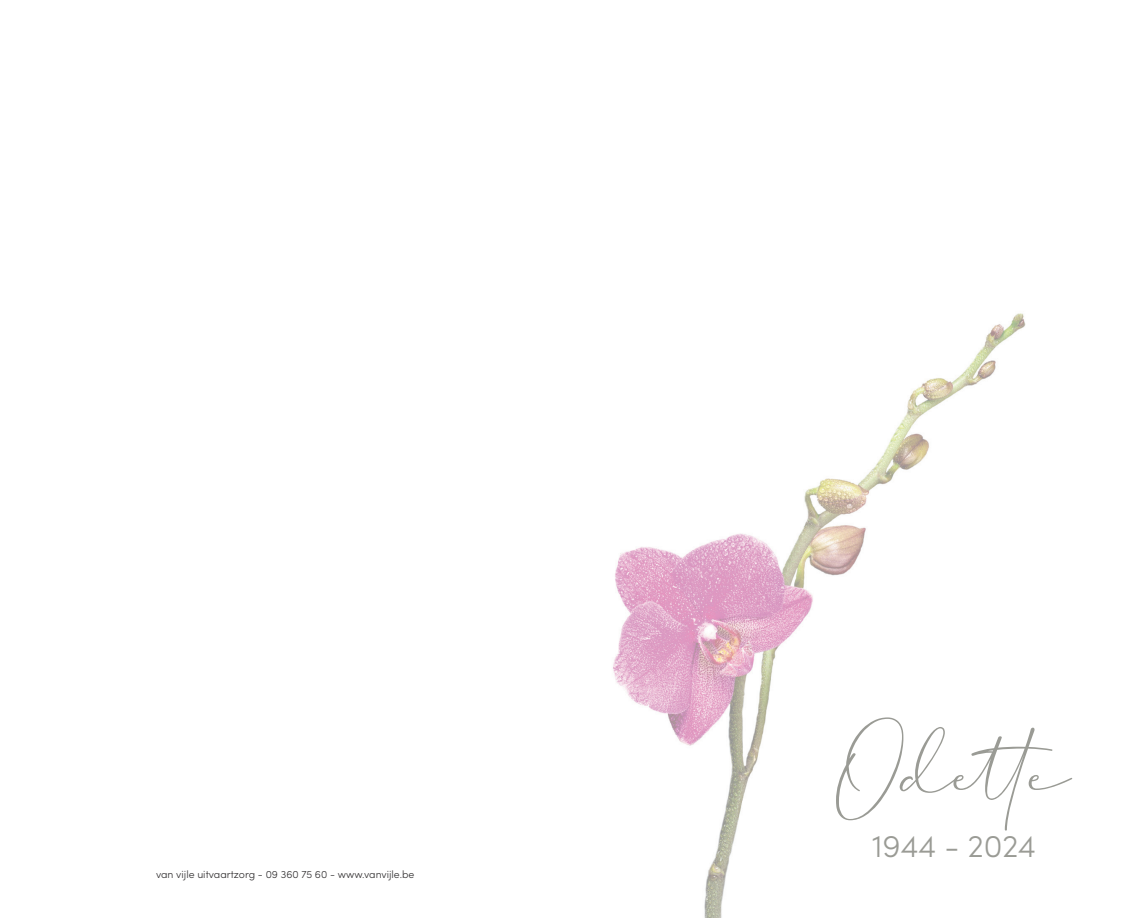
<style>
.page{position:relative;width:1141px;height:918px;background:#fff}
.page>*{position:absolute;margin:0;border:0;box-sizing:border-box;transform-origin:0 0}
.t1{font:140px "Cherolina";color:#9a9b95}
.t2{font:300 31.5px "Sofia Pro";color:#9a9b95}
.t3{font:300 10.5px "Sofia Pro";color:#312f30}
</style>
<div class="page">
<img style="left:613px;top:313px;width:413px;height:605px">
<p class="t3" style="left:156px;top:866px;width:260px">van vijle uitvaartzorg - 09 360 75 60 - www.vanvijle.be</p>
<h1 class="t1" style="left:836px;top:699px;width:237px">Odette</h1>
<h2 class="t2" style="left:872px;top:823px;width:165px">1944 - 2024</h2>
</div>
